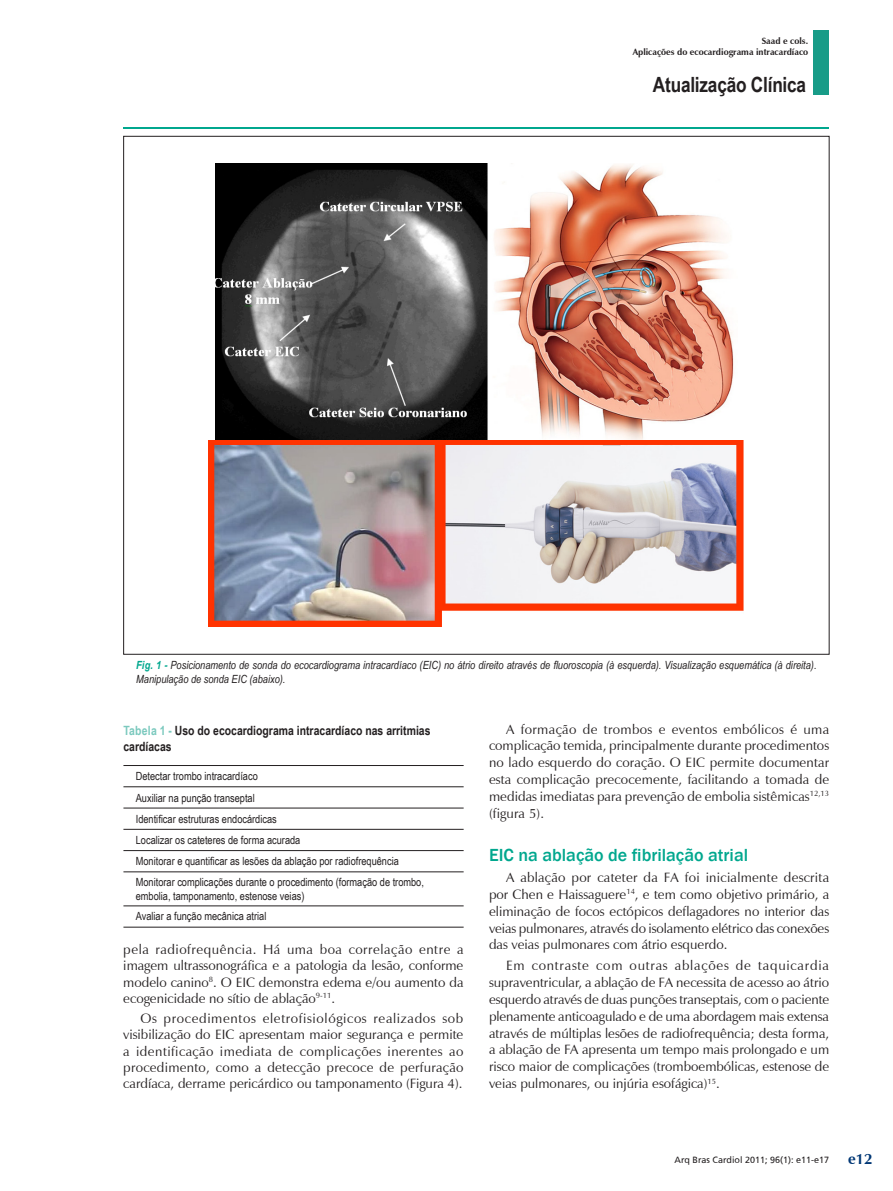
<style>
.page{position:relative;width:893px;height:1191px;background:#fff}
.page>*{position:absolute;margin:0;border:0;box-sizing:border-box;transform-origin:0 0}
.t1{font:700 21px "Arial Narrow";letter-spacing:-.01em;color:#231f20}
.Títulos__textos{font:500 18px "Franklin Gothic";color:#00a78e}
.t2{font:700 15px "Zapf Humanist 601 BT";color:#013775}
.Texto{font:13.5px/16.8px "Zapf Humanist 601 BT";color:#231f20;text-align:justify}
._00_TÍTULO{font:700 12.75px/15.3px "Arial Narrow";color:#231f20}
._02_TABELA_texto_cop{font:11.25px/13.5px "Arial Narrow";color:#231f20}
._04_FIGURA_ref{font:italic 11.25px/13.5px "Arial Narrow";color:#231f20}
.t3{font:700 9px "Zapf Humanist 601 BT";color:#231f20}
.t4{font:9px "Frutiger";color:#231f20}
.s1{font-weight:700;color:#00a78e}
.s2{color:#7bc9be}
</style>
<div class="page">
<div style="left:813px;top:30px;width:16px;height:64px;background:#189c88"></div>
<hr style="left:123px;top:127px;width:706px;height:1px;background:#00a78e">
<img style="left:215px;top:164px;width:519px;height:276px">
<img style="left:209px;top:440px;width:535px;height:187px">
<svg style="left:123px;top:787px;width:341px;height:120px"></svg>
<hr style="left:123px;top:786px;width:341px;height:1px;background:#231f20">
<hr style="left:123px;top:808px;width:341px;height:1px;background:#231f20">
<hr style="left:123px;top:829px;width:341px;height:1px;background:#231f20">
<hr style="left:123px;top:850px;width:341px;height:1px;background:#231f20">
<hr style="left:123px;top:871px;width:341px;height:1px;background:#231f20">
<hr style="left:123px;top:905px;width:341px;height:1px;background:#231f20">
<hr style="left:123px;top:765px;width:341px;height:1px;background:#231f20">
<hr style="left:123px;top:926px;width:341px;height:1px;background:#231f20">
<p class="t3" style="left:762px;top:36px;width:48px">Saad e cols.</p>
<p class="t3" style="left:633px;top:47px;width:177px">Aplicações do ecocardiograma intracardíaco</p>
<p class="t1" style="left:653px;top:69px;width:155px">Atualização Clínica</p>
<p class="_04_FIGURA_ref" style="left:136px;top:658px;width:682px"><span class="s1">Fig. 1 -</span> Posicionamento de sonda do ecocardiograma intracardíaco (EIC) no átrio direito através de fluoroscopia (à esquerda). Visualização esquemática (à direita).<br>Manipulação de sonda EIC (abaixo).</p>
<p class="_00_TÍTULO" style="left:123px;top:722px;width:309px"><span class="s2">Tabela 1 -</span> Uso do ecocardiograma intracardíaco nas arritmias cardíacas</p>
<p class="_02_TABELA_texto_cop" style="left:136px;top:769px;width:124px">Detectar trombo intracardíaco</p>
<p class="_02_TABELA_texto_cop" style="left:136px;top:790px;width:120px">Auxiliar na punção transeptal</p>
<p class="_02_TABELA_texto_cop" style="left:136px;top:811px;width:143px">Identificar estruturas endocárdicas</p>
<p class="_02_TABELA_texto_cop" style="left:136px;top:833px;width:166px">Localizar os cateteres de forma acurada</p>
<p class="_02_TABELA_texto_cop" style="left:136px;top:854px;width:265px">Monitorar e quantificar as lesões da ablação por radiofrequência</p>
<p class="_02_TABELA_texto_cop" style="left:136px;top:875px;width:290px">Monitorar complicações durante o procedimento (formação de trombo, embolia, tamponamento, estenose veias)</p>
<p class="_02_TABELA_texto_cop" style="left:136px;top:909px;width:132px">Avaliar a função mecânica atrial</p>
<p class="Texto" style="left:123px;top:941px;width:342px;line-height:16.2px">pela radiofrequência. Há uma boa correlação entre a imagem ultrassonográfica e a patologia da lesão, conforme modelo canino<sup>8</sup>. O EIC demonstra edema e/ou aumento da ecogenicidade no sítio de ablação<sup>9-11</sup>.</p>
<p class="Texto" style="left:123px;top:1010px;width:342px;line-height:16.2px;text-indent:17px">Os procedimentos eletrofisiológicos realizados sob visibilização do EIC apresentam maior segurança e permite a identificação imediata de complicações inerentes ao procedimento, como a detecção precoce de perfuração cardíaca, derrame pericárdico ou tamponamento (Figura 4).</p>
<p class="Texto" style="left:489px;top:720px;width:342px;text-indent:17px">A formação de trombos e eventos embólicos é uma complicação temida, principalmente durante procedimentos no lado esquerdo do coração. O EIC permite documentar esta complicação precocemente, facilitando a tomada de medidas imediatas para prevenção de embolia sistêmicas<sup>12,13 </sup>(figura 5).</p>
<p class="Títulos__textos" style="left:489px;top:844px;width:261px">EIC na ablação de fibrilação atrial</p>
<p class="Texto" style="left:489px;top:869px;width:342px;text-indent:17px">A ablação por cateter da FA foi inicialmente descrita por Chen e Haissaguere<sup>14</sup>, e tem como objetivo primário, a eliminação de focos ectópicos deflagadores no interior das veias pulmonares, através do isolamento elétrico das conexões das veias pulmonares com átrio esquerdo.</p>
<p class="Texto" style="left:489px;top:957px;width:342px;text-indent:17px">Em contraste com outras ablações de taquicardia supraventricular, a ablação de FA necessita de acesso ao átrio esquerdo através de duas punções transeptais, com o paciente plenamente anticoagulado e de uma abordagem mais extensa através de múltiplas lesões de radiofrequência; desta forma, a ablação de FA apresenta um tempo mais prolongado e um risco maior de complicações (tromboembólicas, estenose de veias pulmonares, ou injúria esofágica)<sup>15</sup>.</p>
<p class="t4" style="left:675px;top:1154px;width:156px">Arq Bras Cardiol 2011; 96(1): e11-e17</p>
<p class="t2" style="left:848px;top:1149px;width:26px">e12</p>
</div>
